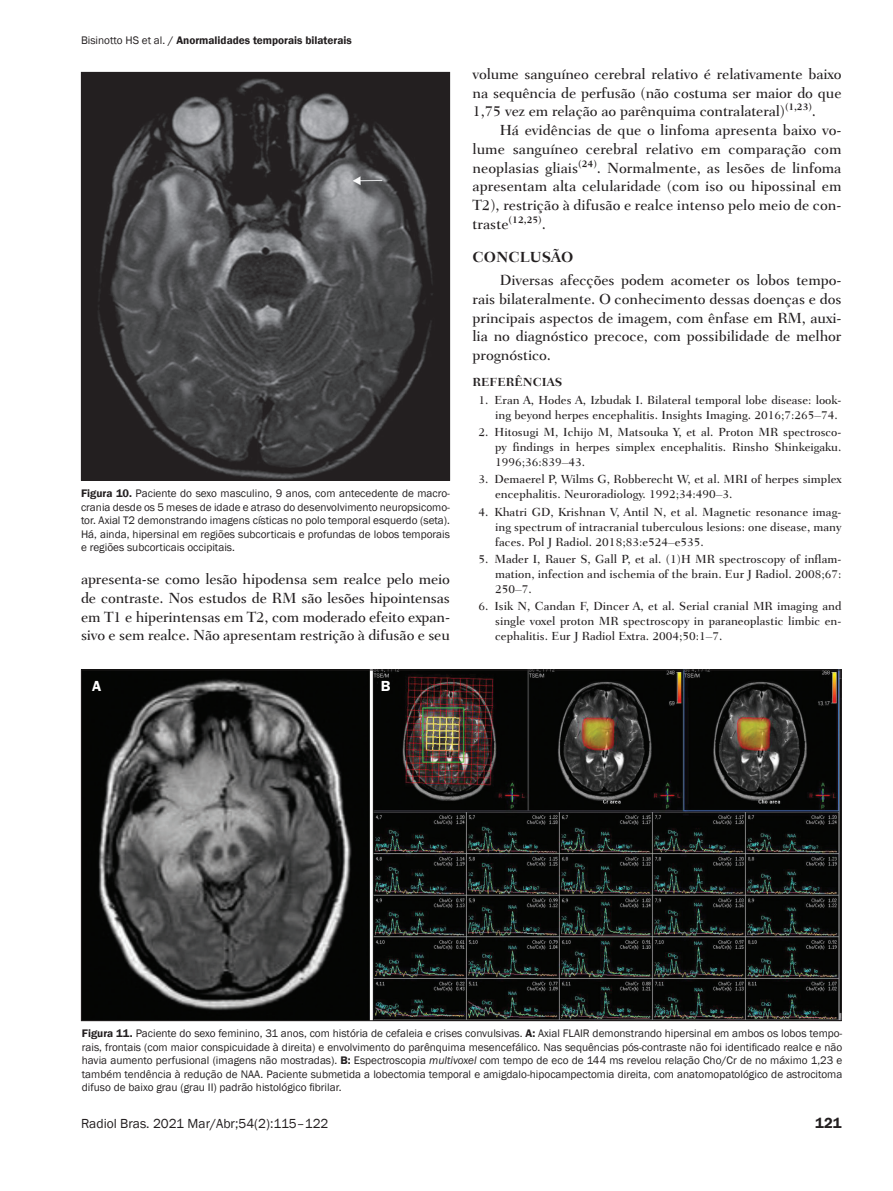
<style>
.page{position:relative;width:893px;height:1191px;background:#fff}
.page>*{position:absolute;margin:0;border:0;box-sizing:border-box;transform-origin:0 0}
.t1{font:500 15px/18.8px "Fairfield LT";letter-spacing:-.005em;color:#231f20;text-align:justify}
.t2{font:700 15px "Fairfield LT";color:#231f20}
.t3{font:600 15px "Franklin Gothic";color:#231f20}
.t4{font:600 15px "Franklin Gothic";color:#fff}
.t5{font:13.5px "Franklin Gothic";color:#231f20}
.t6{font:500 12px/15px "Fairfield LT";color:#231f20;text-align:justify}
.t7{font:700 12px "Fairfield LT";color:#231f20}
.t8{font:11.25px/13.5px "Franklin Gothic";color:#231f20;text-align:justify}
.t9{font:600 11.25px "Franklin Gothic";color:#231f20}
.s1{font-weight:400}
.s2{font-weight:500}
.s3{font-weight:600}
.s4{font-style:italic}
</style>
<div class="page">
<img style="left:83px;top:671px;width:756px;height:348px">
<img style="left:83px;top:74px;width:365px;height:404px">
<div style="left:81px;top:72px;width:369px;height:408px;border:1px solid #231f20"></div>
<p class="t9" style="left:81px;top:33px;width:272px"><span class="s1">Bisinotto HS et al.</span> <span class="s2">/</span> Anormalidades temporais bilaterais</p>
<p class="t8" style="left:81px;top:487px;width:370px"><span class="s3">Figura 10.</span> Paciente do sexo masculino, 9 anos, com antecedente de macro&shy;crania desde os 5 meses de idade e atraso do desenvolvimento neuropsicomo&shy;tor. Axial T2 demonstrando imagens císticas no polo temporal esquerdo (seta).<br>Há, ainda, hipersinal em regiões subcorticais e profundas de lobos temporais e regiões subcorticais occipitais.</p>
<h1 class="t1" style="left:81px;top:570px;width:370px">apresenta-se como lesão hipodensa sem realce pelo meio de contraste. Nos estudos de RM são lesões hipointensas em T1 e hiperintensas em T2, com moderado efeito expan&shy;sivo e sem realce. Não apresentam restrição à difusão e seu</h1>
<h1 class="t4" style="left:92px;top:677px;width:11px">A</h1>
<h1 class="t4" style="left:381px;top:677px;width:11px">B</h1>
<h1 class="t1" style="left:473px;top:64px;width:370px">volume sanguíneo cerebral relativo é relativamente baixo na sequência de perfusão (não costuma ser maior do que 1,75 vez em relação ao parênquima contralateral)<sup>(1,23)</sup>.</h1>
<p class="t1" style="left:473px;top:121px;width:371px;text-indent:27px">Há evidências de que o linfoma apresenta baixo vo&shy;lume sanguíneo cerebral relativo em comparação com neoplasias gliais<sup>(24)</sup>. Normalmente, as lesões de linfoma apresentam alta celularidade (com iso ou hipossinal em T2), restrição à difusão e realce intenso pelo meio de con&shy;traste<sup>(12,25)</sup>.</p>
<h1 class="t2" style="left:473px;top:248px;width:102px">CONCLUSÃO</h1>
<h1 class="t1" style="left:473px;top:271px;width:370px;text-indent:27px">Diversas afecções podem acometer os lobos tempo&shy;rais bilateralmente. O conhecimento dessas doenças e dos principais aspectos de imagem, com ênfase em RM, auxi&shy;lia no diagnóstico precoce, com possibilidade de melhor prognóstico.</h1>
<p class="t7" style="left:472px;top:375px;width:91px">REFERÊNCIAS</p>
<p class="t6" style="left:495px;top:393px;width:348px;text-indent:-17px">1. Eran A, Hodes A, Izbudak I. Bilateral temporal lobe disease: look&shy;ing beyond herpes encephalitis. Insights Imaging. 2016;7:265–74.</p>
<p class="t6" style="left:495px;top:425px;width:348px;text-indent:-17px">2. Hitosugi M, Ichijo M, Matsouka Y, et al. Proton MR spectrosco&shy;py findings in herpes simplex encephalitis. Rinsho Shinkeigaku.<br>1996;36:839–43.</p>
<p class="t6" style="left:495px;top:472px;width:348px;text-indent:-17px">3. Demaerel P, Wilms G, Robberecht W, et al. MRI of herpes simplex encephalitis. Neuroradiology. 1992;34:490–3.</p>
<p class="t6" style="left:495px;top:504px;width:348px;text-indent:-17px">4. Khatri GD, Krishnan V, Antil N, et al. Magnetic resonance imag&shy;ing spectrum of intracranial tuberculous lesions: one disease, many faces. Pol J Radiol. 2018;83:e524–e535.</p>
<p class="t6" style="left:495px;top:551px;width:348px;text-indent:-17px">5. Mader I, Rauer S, Gall P, et al. (1)H MR spectroscopy of inflam&shy;mation, infection and ischemia of the brain. Eur J Radiol. 2008;67:<br>250–7.</p>
<p class="t6" style="left:495px;top:598px;width:348px;text-indent:-17px">6. Isik N, Candan F, Dincer A, et al. Serial cranial MR imaging and single voxel proton MR spectroscopy in paraneoplastic limbic en&shy;cephalitis. Eur J Radiol Extra. 2004;50:1–7.</p>
<p class="t8" style="left:82px;top:1027px;width:762px"><span class="s3">Figura 11.</span> Paciente do sexo feminino, 31 anos, com história de cefaleia e crises convulsivas. <span class="s3">A:</span> Axial FLAIR demonstrando hipersinal em ambos os lobos tempo&shy;rais, frontais (com maior conspicuidade à direita) e envolvimento do parênquima mesencefálico. Nas sequências pós-contraste não foi identificado realce e não havia aumento perfusional (imagens não mostradas). <span class="s3">B:</span> Espectroscopia <span class="s4">multivoxel</span> com tempo de eco de 144 ms revelou relação Cho/Cr de no máximo 1,23 e também tendência à redução de NAA. Paciente submetida a lobectomia temporal e amigdalo-hipocampectomia direita, com anatomopatológico de astrocitoma difuso de baixo grau (grau II) padrão histológico fibrilar.</p>
<p class="t5" style="left:81px;top:1114px;width:249px">Radiol Bras. 2021 Mar/Abr;54(2):115–122</p>
<h1 class="t3" style="left:815px;top:1113px;width:28px">121</h1>
</div>
